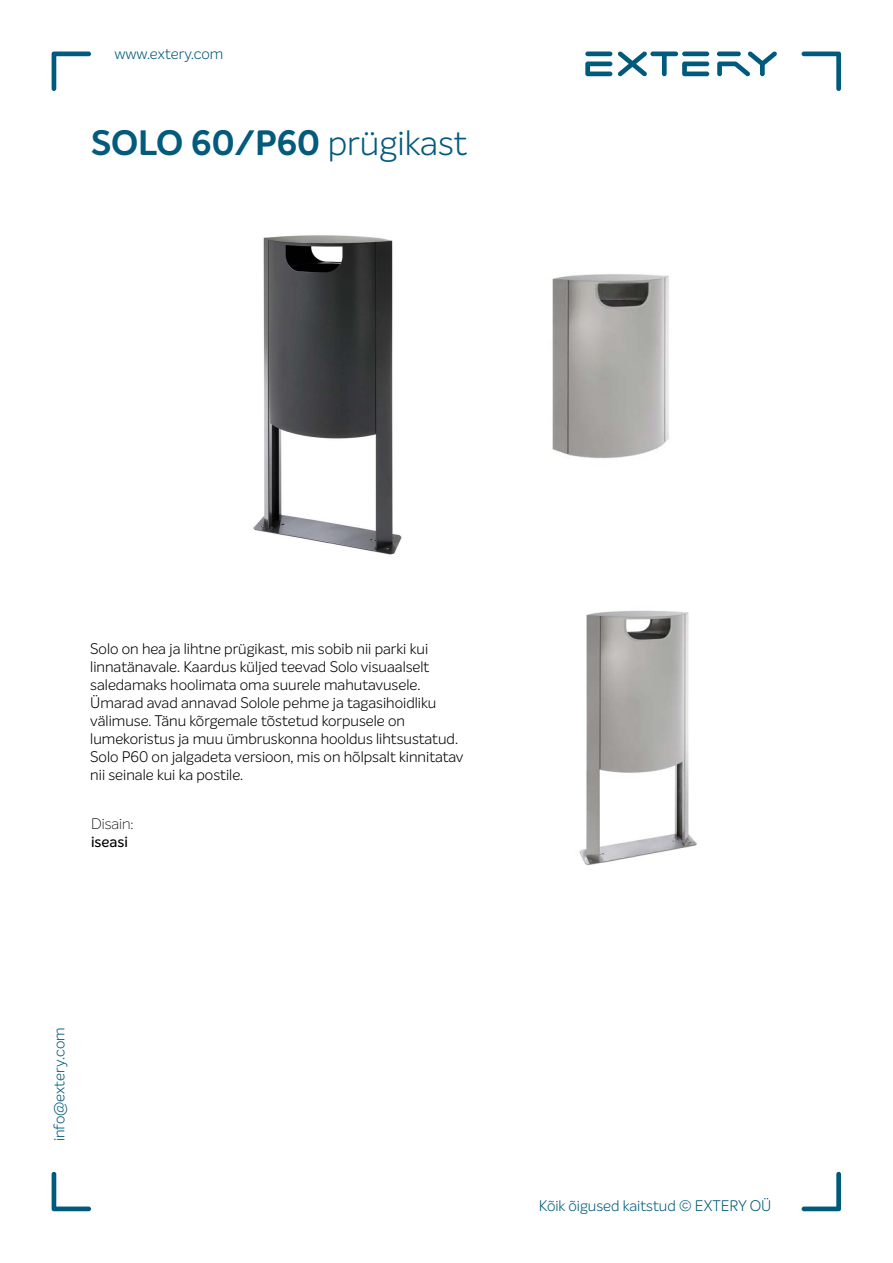
<style>
.page{position:relative;width:893px;height:1263px;background:#fff}
.page>*{position:absolute;margin:0;border:0;box-sizing:border-box;transform-origin:0 0}
.t1{font:700 34.5px "Intelo";color:#025a7c}
.t2{font:300 15px/18px "Intelo";color:#000}
.t3{font:300 15px "Intelo";color:#025a7c}
.t4{font:300 15px "Intelo";color:#005a7c}
.t5{font:100 15px "Intelo";color:#000}
.t6{font:500 15px "Intelo";color:#000}
.s1{font-weight:300}
</style>
<div class="page">
<svg style="left:802px;top:52px;width:39px;height:39px"></svg>
<svg style="left:802px;top:1172px;width:39px;height:39px"></svg>
<svg style="left:52px;top:1172px;width:39px;height:39px"></svg>
<svg style="left:52px;top:52px;width:39px;height:39px"></svg>
<svg style="left:585px;top:51px;width:192px;height:26px"></svg>
<img style="left:253px;top:235px;width:149px;height:320px">
<img style="left:552px;top:274px;width:118px;height:185px">
<img style="left:579px;top:610px;width:118px;height:256px">
<p class="t3" style="left:114px;top:45px;width:110px">www.extery.com</p>
<h1 class="t1" style="left:91px;top:121px;width:378px">SOLO 60/P60 <span class="s1">prügikast</span></h1>
<p class="t2" style="left:90px;top:639px;width:375px">Solo on hea ja lihtne prügikast, mis sobib nii parki kui linnatänavale. Kaardus küljed teevad Solo visuaalselt saledamaks hoolimata oma suurele mahutavusele.<br>Ümarad avad annavad Solole pehme ja tagasihoidliku välimuse. Tänu kõrgemale tõstetud korpusele on lumekoristus ja muu ümbruskonna hooldus lihtsustatud.<br>Solo P60 on jalgadeta versioon, mis on hõlpsalt kinnitatav nii seinale kui ka postile.</p>
<p class="t5" style="left:91px;top:815px;width:44px">Disain:</p>
<p class="t6" style="left:91px;top:833px;width:38px">iseasi</p>
<p class="t4" style="left:50px;top:1141px;width:116px;rotate:-90deg">info@extery.com</p>
<p class="t3" style="left:539px;top:1196px;width:234px">Kõik õigused kaitstud © EXTERY OÜ</p>
</div>
